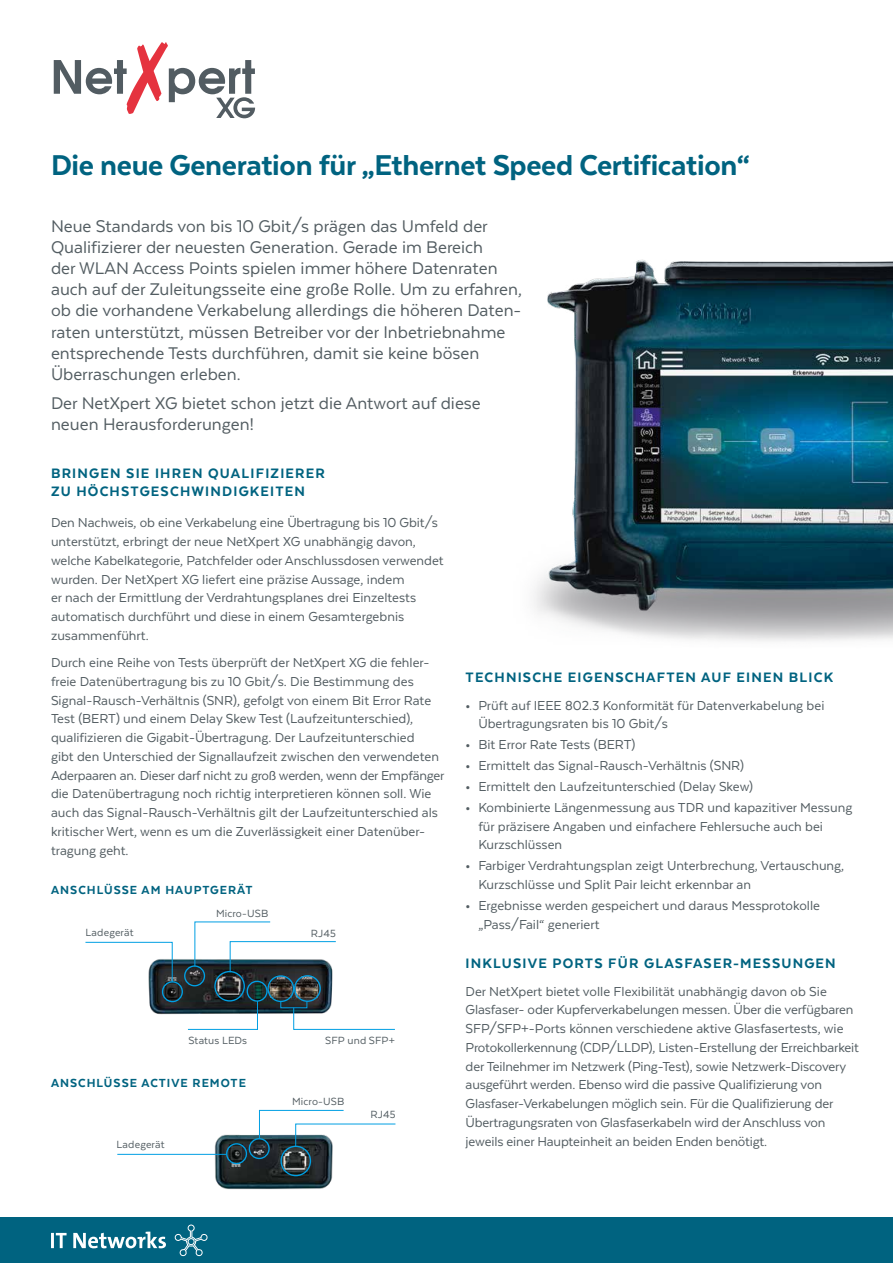
<style>
.page{position:relative;width:893px;height:1263px;background:#fff}
.page>*{position:absolute;margin:0;border:0;box-sizing:border-box;transform-origin:0 0}
.t1{font:800 33px "Texta";letter-spacing:-.01em;color:#006380}
.t2{font:19.5px/21px "Texta";color:#535d62}
.t3{font:800 15.75px/18.8px "Texta";letter-spacing:.075em;color:#006380}
.t4{font:15px/18.8px "Texta";color:#535d62}
.t5{font:800 13.5px "Texta";letter-spacing:.075em;color:#006380}
.t6{font:12px "Texta";letter-spacing:.01em;color:#535d62}
.s1{font-weight:900}
</style>
<div class="page">
<div style="left:0;top:1217px;width:893px;height:46px;background:#006380"></div>
<img style="left:148px;top:959px;width:185px;height:55px">
<div style="left:214px;top:971px;width:31px;height:30px;border:1px solid #009fe3;border-radius:50%"></div>
<div style="left:162px;top:981px;width:21px;height:21px;border:1px solid #009fe3;border-radius:50%"></div>
<svg style="left:85px;top:942px;width:88px;height:41px"></svg>
<div style="left:247px;top:981px;width:21px;height:21px;border:1px solid #009fe3;border-radius:50%"></div>
<svg style="left:187px;top:1000px;width:71px;height:30px"></svg>
<div style="left:184px;top:965px;width:21px;height:21px;border:1px solid #009fe3;border-radius:50%"></div>
<svg style="left:194px;top:921px;width:142px;height:52px"></svg>
<div style="left:267px;top:975px;width:27px;height:27px;border:1px solid #009fe3;border-radius:50%"></div>
<div style="left:294px;top:975px;width:27px;height:27px;border:1px solid #009fe3;border-radius:50%"></div>
<svg style="left:293px;top:1007px;width:102px;height:23px"></svg>
<div style="left:280px;top:1001px;width:27px;height:7px;border:1px solid #009fe3"></div>
<img style="left:206px;top:1134px;width:127px;height:56px">
<div style="left:280px;top:1146px;width:31px;height:30px;border:1px solid #009fe3;border-radius:50%"></div>
<div style="left:226px;top:1143px;width:21px;height:21px;border:1px solid #009fe3;border-radius:50%"></div>
<hr style="left:117px;top:1154px;width:109px;height:1px;background:#009fe3">
<div style="left:249px;top:1138px;width:21px;height:21px;border:1px solid #009fe3;border-radius:50%"></div>
<svg style="left:259px;top:1110px;width:137px;height:37px"></svg>
<svg style="left:51px;top:1231px;width:115px;height:17px"></svg>
<svg style="left:175px;top:1224px;width:32px;height:33px"></svg>
<svg style="left:54px;top:42px;width:201px;height:76px"></svg>
<img style="left:533px;top:259px;width:360px;height:382px">
<h1 class="t1" style="left:51px;top:148px;width:701px">Die neue Generation für „Ethernet Speed Certification“</h1>
<p class="t2" style="left:51px;top:216px;width:472px">Neue Standards von bis 10 Gbit/s prägen das Umfeld der Qualifizierer der neuesten Generation. Gerade im Bereich<br>der WLAN Access Points spielen immer höhere Datenraten auch auf der Zuleitungsseite eine große Rolle. Um zu erfahren, ob die vorhandene Verkabelung allerdings die höheren Daten-- raten unterstützt, müssen Betreiber vor der Inbetriebnahme entsprechende Tests durchführen, damit sie keine bösen Überraschungen erleben.</p>
<h2 class="t2" style="left:51px;top:392px;width:431px">Der NetXpert XG bietet schon jetzt die Antwort auf diese neuen Herausforderungen!</h2>
<p class="t3" style="left:51px;top:463px;width:275px">BRINGEN SIE IHREN QUALIFIZIERER<br>ZU HÖCHSTGESCHWINDIGKEITEN</p>
<p class="t4" style="left:51px;top:513px;width:394px">Den Nachweis, ob eine Verkabelung eine Übertragung bis 10 Gbit/s unterstützt, erbringt der neue NetXpert XG unabhängig davon, welche Kabelkategorie, Patchfelder oder Anschlussdosen verwendet wurden. Der NetXpert XG liefert eine präzise Aussage, indem<br>er nach der Ermittlung der Verdrahtungsplanes drei Einzeltests automatisch durchführt und diese in einem Gesamtergebnis zusammenführt.</p>
<p class="t4" style="left:51px;top:653px;width:395px">Durch eine Reihe von Tests überprüft der NetXpert XG die fehler&shy;freie Datenübertragung bis zu 10 Gbit/s. Die Bestimmung des Signal-Rausch-Verhältnis (SNR), gefolgt von einem Bit Error Rate Test (BERT) und einem Delay Skew Test (Laufzeitunterschied), qualifizieren die Gigabit-Übertragung. Der Laufzeitunterschied<br>gibt den Unterschied der Signallaufzeit zwischen den verwendeten Aderpaaren an. Dieser darf nicht zu groß werden, wenn der Empfänger die Datenübertragung noch richtig interpretieren können soll. Wie auch das Signal-Rausch-Verhältnis gilt der Laufzeitunterschied als kritischer Wert, wenn es um die Zuverlässigkeit einer Datenüber&shy;tragung geht.</p>
<p class="t5" style="left:51px;top:883px;width:203px">ANSCHLÜSSE AM HAUPTGERÄT</p>
<p class="t6" style="left:216px;top:907px;width:54px">Micro-USB</p>
<p class="t6" style="left:85px;top:926px;width:50px">Ladegerät</p>
<p class="t6" style="left:311px;top:927px;width:27px">RJ45</p>
<p class="t6" style="left:188px;top:1034px;width:60px">Status LEDs</p>
<p class="t5" style="left:51px;top:1075px;width:196px">ANSCHLÜSSE ACTIVE REMOTE</p>
<p class="t6" style="left:116px;top:1138px;width:50px">Ladegerät</p>
<p class="t6" style="left:325px;top:1034px;width:71px">SFP und SFP+</p>
<p class="t6" style="left:292px;top:1095px;width:54px">Micro-USB</p>
<p class="t6" style="left:370px;top:1108px;width:27px">RJ45</p>
<p class="t3" style="left:466px;top:668px;width:369px">TECHNISCHE EIGENSCHAFTEN AUF EINEN BLICK</p>
<p class="t4" style="left:478px;top:696px;width:348px;text-indent:-13px"><span class="s1">•</span> Prüft auf IEEE 802.3 Konformität für Datenverkabelung bei<br>Übertragungsraten bis 10 Gbit/s</p>
<p class="t4" style="left:466px;top:735px;width:171px"><span class="s1">•</span> Bit Error Rate Tests (BERT)</p>
<p class="t4" style="left:466px;top:756px;width:280px"><span class="s1">•</span> Ermittelt das Signal-Rausch-Verhältnis (SNR)</p>
<p class="t4" style="left:466px;top:777px;width:289px"><span class="s1">•</span> Ermittelt den Laufzeitunterschied (Delay Skew)</p>
<p class="t4" style="left:478px;top:798px;width:375px;text-indent:-13px"><span class="s1">•</span> Kombinierte Längenmessung aus TDR und kapazitiver Messung für präzisere Angaben und einfachere Fehlersuche auch bei<br>Kurzschlüssen</p>
<p class="t4" style="left:478px;top:856px;width:367px;text-indent:-13px"><span class="s1">•</span> Farbiger Verdrahtungsplan zeigt Unterbrechung, Vertauschung,<br>Kurzschlüsse und Split Pair leicht erkennbar an</p>
<p class="t4" style="left:478px;top:896px;width:343px;text-indent:-13px"><span class="s1">•</span> Ergebnisse werden gespeichert und daraus Messprotokolle „Pass/Fail“ generiert</p>
<p class="t3" style="left:466px;top:954px;width:372px">INKLUSIVE PORTS FÜR GLASFASER-MESSUNGEN</p>
<p class="t4" style="left:466px;top:981px;width:395px">Der NetXpert bietet volle Flexibilität unabhängig davon ob Sie Glasfaser- oder Kupferverkabelungen messen. Über die verfügbaren SFP/SFP+-Ports können verschiedene aktive Glasfasertests, wie Protokollerkennung (CDP/LLDP), Listen-Erstellung der Erreichbarkeit der Teilnehmer im Netzwerk (Ping-Test), sowie Netzwerk-Discovery ausgeführt werden. Ebenso wird die passive Qualifizierung von Glasfaser-Verkabelungen möglich sein. Für die Qualifizierung der Übertragungsraten von Glasfaserkabeln wird der Anschluss von jeweils einer Haupteinheit an beiden Enden benötigt.</p>
</div>
